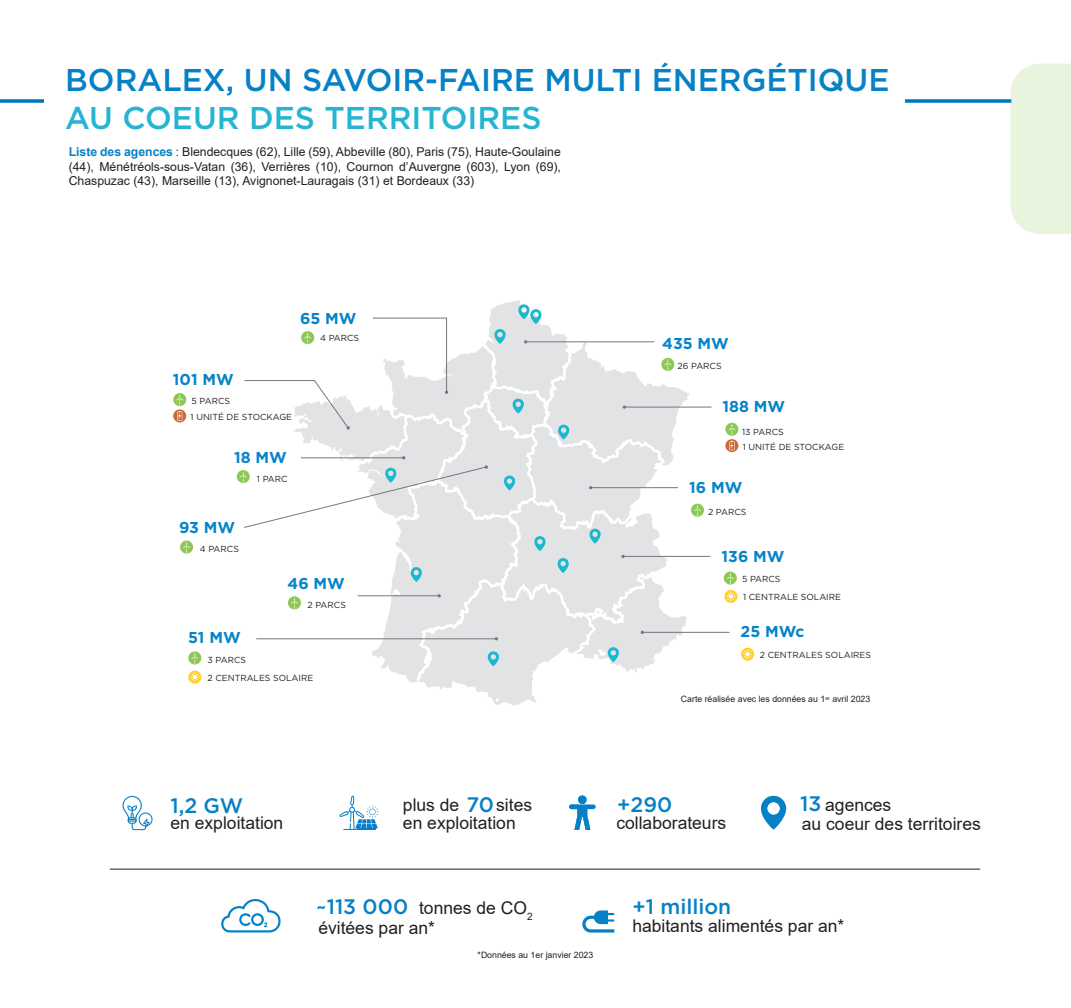
<style>
.page{position:relative;width:1071px;height:1008px;background:#fff}
.page>*{position:absolute;margin:0;border:0;box-sizing:border-box;transform-origin:0 0}
.t1{font:500 31.5px "Gotham";color:#0781c5}
.t2{font:500 31.5px "Gotham";color:#25b4d1}
.t3{font:500 21px "Gotham";color:#0781c5}
.t4{font:17.5px/20.1px "Arial";color:#231f20}
.t5{font:700 15.75px "Gotham";color:#0784c7}
.t6{font:12.25px/14.7px "Arial";color:#231f20;text-align:justify}
.t7{font:8.75px/15px "Gotham";color:#231f20}
.t8{font:8.75px "Arial";color:#231f20}
.s1{font-weight:700;color:#0781c5}
.s2{font-family:"Gotham";font-weight:500;font-size:21px;color:#0781c5}
</style>
<div class="page">
<hr style="left:110px;top:869px;width:870px;height:1px;background:#231f20">
<svg style="left:905px;top:99px;width:105px;height:4px"></svg>
<svg style="left:0;top:99px;width:44px;height:4px"></svg>
<svg style="left:582px;top:910px;width:33px;height:23px"></svg>
<svg style="left:122px;top:795px;width:31px;height:35px"></svg>
<svg style="left:339px;top:796px;width:40px;height:34px"></svg>
<svg style="left:221px;top:899px;width:60px;height:33px"></svg>
<svg style="left:761px;top:795px;width:25px;height:34px"></svg>
<div style="left:768px;top:802px;width:12px;height:12px;background:#fff;border-radius:50%"></div>
<div style="left:1010px;top:64px;width:61px;height:170px;background:#e8f4dd"></div>
<svg style="left:569px;top:796px;width:27px;height:34px"></svg>
<svg style="left:426px;top:300px;width:263px;height:406px"></svg>
<svg style="left:725px;top:439px;width:13px;height:13px"></svg>
<hr style="left:624px;top:407px;width:87px;height:1px;background:#75777d">
<svg style="left:188px;top:671px;width:13px;height:13px"></svg>
<svg style="left:190px;top:672px;width:10px;height:10px"></svg>
<hr style="left:623px;top:556px;width:87px;height:1px;background:#75777d">
<hr style="left:642px;top:632px;width:87px;height:1px;background:#75777d">
<hr style="left:591px;top:487px;width:87px;height:1px;background:#75777d">
<svg style="left:661px;top:358px;width:13px;height:13px"></svg>
<svg style="left:725px;top:423px;width:13px;height:13px"></svg>
<svg style="left:728px;top:424px;width:8px;height:26px"></svg>
<svg style="left:691px;top:504px;width:13px;height:13px"></svg>
<svg style="left:694px;top:505px;width:7px;height:12px"></svg>
<svg style="left:724px;top:572px;width:13px;height:13px"></svg>
<svg style="left:727px;top:572px;width:7px;height:13px"></svg>
<svg style="left:741px;top:648px;width:13px;height:13px"></svg>
<svg style="left:743px;top:649px;width:9px;height:10px"></svg>
<svg style="left:237px;top:470px;width:13px;height:13px"></svg>
<svg style="left:180px;top:541px;width:13px;height:13px"></svg>
<svg style="left:183px;top:541px;width:7px;height:13px"></svg>
<svg style="left:188px;top:651px;width:13px;height:13px"></svg>
<svg style="left:191px;top:652px;width:8px;height:13px"></svg>
<svg style="left:724px;top:590px;width:13px;height:13px"></svg>
<svg style="left:726px;top:591px;width:10px;height:11px"></svg>
<svg style="left:240px;top:304px;width:432px;height:380px"></svg>
<svg style="left:173px;top:409px;width:13px;height:13px"></svg>
<svg style="left:173px;top:393px;width:13px;height:13px"></svg>
<svg style="left:176px;top:394px;width:8px;height:27px"></svg>
<h1 class="t1" style="left:65px;top:59px;width:826px">BORALEX, UN SAVOIR-FAIRE MULTI ÉNERGÉTIQUE</h1>
<h1 class="t2" style="left:65px;top:97px;width:478px">AU COEUR DES TERRITOIRES</h1>
<p class="t6" style="left:69px;top:144px;width:494px"><span class="s1">Liste des agences</span> : Blendecques (62), Lille (59), Abbeville (80), Paris (75), Haute-Goulaine (44), Ménétréols-sous-Vatan (36), Verrières (10), Cournon d’Auvergne (603), Lyon (69), Chaspuzac (43), Marseille (13), Avignonet-Lauragais (31) et Bordeaux (33)</p>
<p class="t5" style="left:300px;top:308px;width:58px">65 MW</p>
<p class="t7" style="left:320px;top:330px;width:41px">4 PARCS</p>
<p class="t5" style="left:173px;top:369px;width:62px">101 MW</p>
<p class="t7" style="left:192px;top:393px;width:40px">5 PARCS</p>
<p class="t7" style="left:191px;top:409px;width:103px">1 UNITÉ DE STOCKAGE</p>
<p class="t5" style="left:234px;top:447px;width:54px">18 MW</p>
<p class="t7" style="left:257px;top:471px;width:32px">1 PARC</p>
<p class="t5" style="left:179px;top:517px;width:58px">93 MW</p>
<p class="t7" style="left:200px;top:541px;width:41px">4 PARCS</p>
<p class="t5" style="left:288px;top:573px;width:59px">46 MW</p>
<p class="t7" style="left:308px;top:597px;width:40px">2 PARCS</p>
<p class="t5" style="left:188px;top:627px;width:54px">51 MW</p>
<p class="t7" style="left:208px;top:651px;width:107px;line-height:17.5px">3 PARCS<br>2 CENTRALES SOLAIRE</p>
<h2 class="t3" style="left:171px;top:792px;width:74px">1,2 GW</h2>
<h3 class="t4" style="left:171px;top:813px;width:114px">en exploitation</h3>
<p class="t5" style="left:662px;top:333px;width:68px">435 MW</p>
<p class="t7" style="left:678px;top:358px;width:46px">26 PARCS</p>
<p class="t5" style="left:722px;top:396px;width:64px">188 MW</p>
<p class="t7" style="left:742px;top:424px;width:104px">13 PARCS<br>1 UNITÉ DE STOCKAGE</p>
<p class="t5" style="left:689px;top:477px;width:55px">16 MW</p>
<p class="t7" style="left:708px;top:505px;width:40px">2 PARCS</p>
<p class="t5" style="left:722px;top:546px;width:64px">136 MW</p>
<p class="t7" style="left:742px;top:572px;width:40px">5 PARCS</p>
<p class="t7" style="left:743px;top:589px;width:99px">1 CENTRALE SOLAIRE</p>
<p class="t5" style="left:741px;top:621px;width:65px">25 MWc</p>
<p class="t7" style="left:760px;top:647px;width:113px">2 CENTRALES SOLAIRES</p>
<p class="t8" style="left:681px;top:693px;width:191px">Carte réalisée avec les données au 1<sup>er</sup> avril 2023</p>
<h3 class="t4" style="left:800px;top:794px;width:93px"><span class="s2">13</span> agences</h3>
<h3 class="t4" style="left:403px;top:795px;width:131px">plus de <span class="s2">70</span>sites</h3>
<h2 class="t3" style="left:617px;top:791px;width:57px">+290</h2>
<h3 class="t4" style="left:616px;top:812px;width:111px">collaborateurs</h3>
<h3 class="t4" style="left:403px;top:813px;width:114px">en exploitation</h3>
<h3 class="t4" style="left:802px;top:814px;width:180px">au coeur des territoires</h3>
<h3 class="t4" style="left:316px;top:898px;width:218px"><span class="s2">~113 000</span> tonnes de CO<sub>2 </sub>évitées par an*</h3>
<p class="t8" style="left:478px;top:948px;width:117px">*Données au 1er janvier 2023</p>
<h2 class="t3" style="left:633px;top:893px;width:100px">+1 million</h2>
<h3 class="t4" style="left:632px;top:916px;width:214px">habitants alimentés par an*</h3>
</div>
